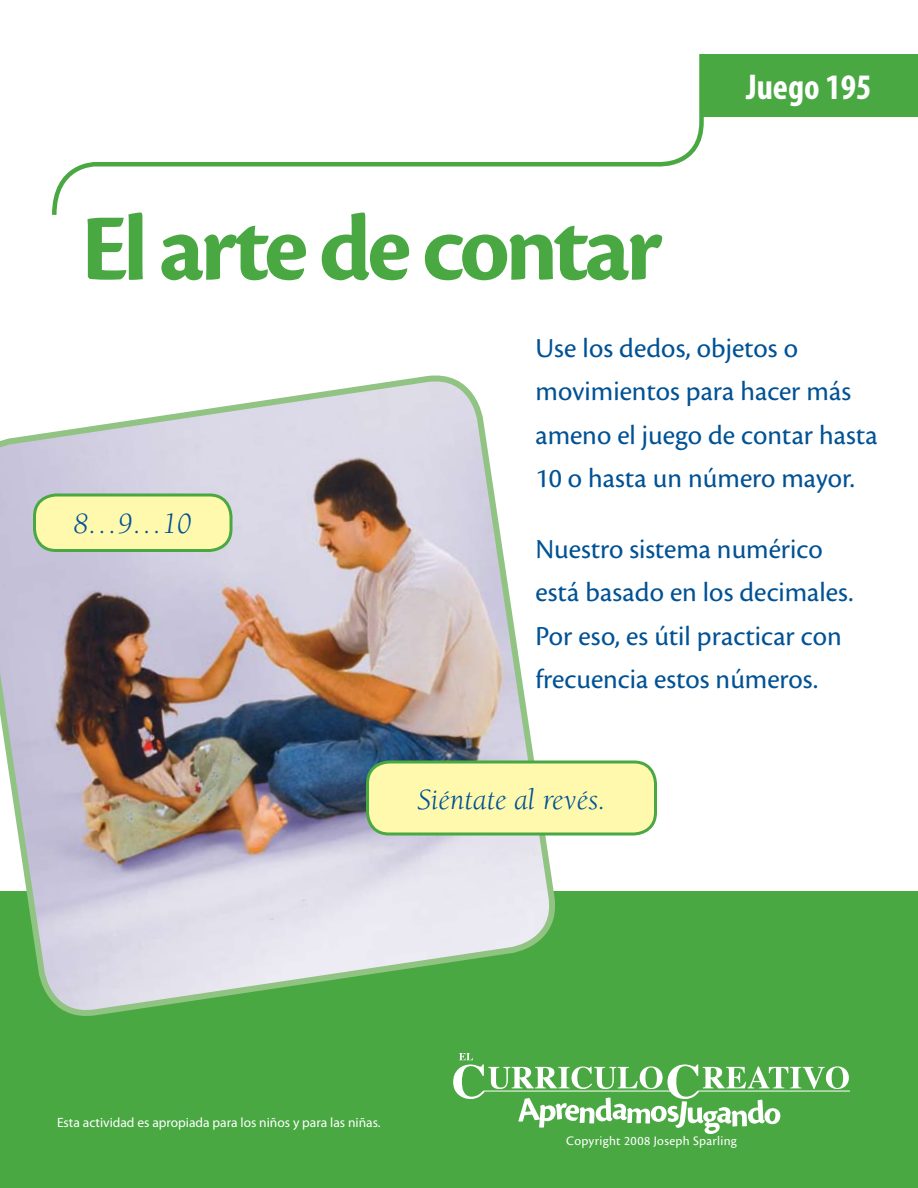
<style>
.page{position:relative;width:918px;height:1188px;background:#fff}
.page>*{position:absolute;margin:0;border:0;box-sizing:border-box;transform-origin:0 0}
.t1{font:700 98.25px "Cronos Pro";letter-spacing:-.045em;color:#49a842}
.t2{font:700 condensed 36px "Myriad Pro";color:#fff}
.t3{font:italic 30px "Berkeley Std";color:#005295}
.t4{font:28.5px/43.5px "Cronos Pro";color:#005295}
.t5{font:13.5px "Myriad Pro";color:#fff}
.t6{font:13.5px "Cronos Pro";letter-spacing:.02em;color:#fff}
</style>
<div class="page">
<div style="left:0;top:891px;width:918px;height:297px;background:#49a842"></div>
<svg style="left:52px;top:54px;width:652px;height:161px"></svg>
<hr style="left:698px;top:1091px;width:152px;height:1px;background:#fff">
<svg style="left:453px;top:1053px;width:396px;height:81px"></svg>
<div style="left:703px;top:54px;width:215px;height:63px;background:#49a842"></div>
<img style="left:0;top:375px;width:555px;height:641px">
<div style="left:367px;top:762px;width:289px;height:72px;background:#fff9ae;border-radius:22px"></div>
<div style="left:366px;top:760px;width:291px;height:76px;border:3px solid #49a842;border-radius:22px"></div>
<div style="left:35px;top:495px;width:196px;height:55px;background:#fff9ae;border-radius:22px"></div>
<div style="left:33px;top:494px;width:199px;height:58px;border:3px solid #49a842;border-radius:22px"></div>
<h1 class="t1" style="left:81px;top:192px;width:583px">El arte de contar</h1>
<p class="t2" style="left:746px;top:64px;width:127px">Juego 195</p>
<p class="t3" style="left:74px;top:508px;width:119px">8…9…10</p>
<p class="t4" style="left:536px;top:326px;width:344px">Use los dedos, objetos o movimientos para hacer más ameno el juego de contar hasta<br>10 o hasta un número mayor.</p>
<p class="t4" style="left:536px;top:527px;width:319px">Nuestro sistema numérico está basado en los decimales.<br>Por eso, es útil practicar con frecuencia estos números.</p>
<p class="t3" style="left:417px;top:783px;width:190px">Siéntate al revés.</p>
<p class="t5" style="left:57px;top:1114px;width:325px">Esta actividad es apropiada para los niños y para las niñas.</p>
<p class="t6" style="left:566px;top:1133px;width:172px">Copyright 2008 Joseph Sparling</p>
</div>
